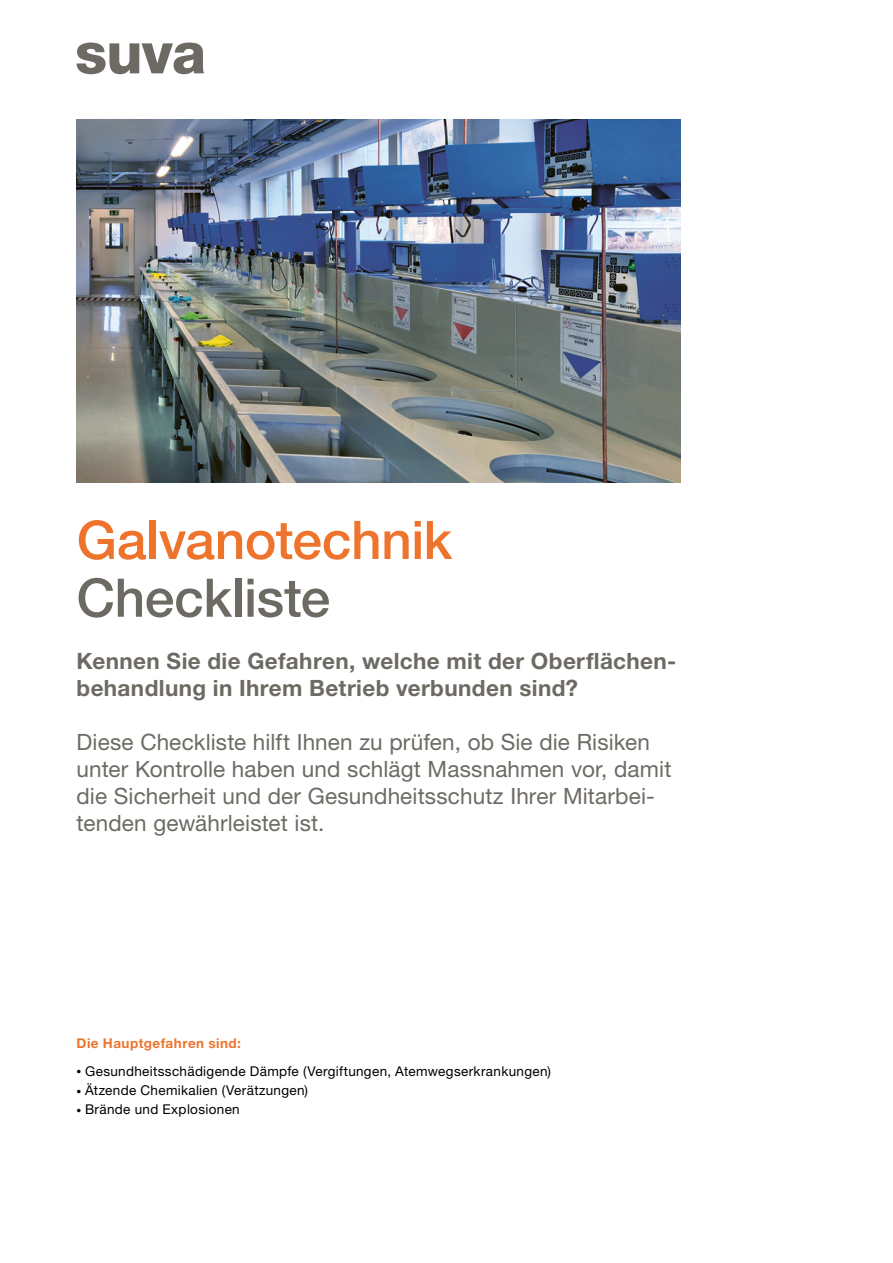
<style>
.page{position:relative;width:893px;height:1263px;background:#fff}
.page>*{position:absolute;margin:0;border:0;box-sizing:border-box;transform-origin:0 0}
.t1{font:500 53.25px "Helvetica Neue LT Std";letter-spacing:-.01em;color:#ee742d}
.t2{font:500 53.25px "Helvetica Neue LT Std";letter-spacing:-.01em;color:#6d6a63}
.t3{font:22.5px/27px "Helvetica Neue LT Std";letter-spacing:.005em;color:#6d6a63}
.t4{font:700 22.5px/27px "Helvetica Neue LT Std";letter-spacing:.015em;color:#6d6a63}
.t5{font:13.5px "Helvetica Neue LT Std";letter-spacing:.025em;color:#000}
.t6{font:700 13.5px "Helvetica Neue LT Std";letter-spacing:.035em;color:#ee742d}
.s1{font-weight:300;font-size:9.75px}
</style>
<div class="page">
<img style="left:77px;top:119px;width:603px;height:364px">
<svg style="left:77px;top:43px;width:127px;height:31px"></svg>
<h1 class="t1" style="left:77px;top:508px;width:377px">Galvanotechnik</h1>
<h1 class="t2" style="left:77px;top:566px;width:255px">Checkliste</h1>
<p class="t4" style="left:77px;top:647px;width:601px">Kennen Sie die Gefahren, welche mit der Oberflächen&shy;behandlung in Ihrem Betrieb verbunden sind?</p>
<p class="t3" style="left:77px;top:728px;width:596px">Diese Checkliste hilft Ihnen zu prüfen, ob Sie die Risiken unter Kontrolle haben und schlägt Massnahmen vor, damit die Sicherheit und der Gesundheitsschutz Ihrer Mitarbei&shy;tenden gewährleistet ist.</p>
<p class="t6" style="left:77px;top:1035px;width:166px">Die Hauptgefahren sind:</p>
<p class="t5" style="left:77px;top:1063px;width:476px"><span class="s1">•</span> Gesundheitsschädigende Dämpfe (Vergiftungen, Atemwegserkrankungen)</p>
<p class="t5" style="left:77px;top:1082px;width:233px"><span class="s1">•</span> Ätzende Chemikalien (Verätzungen)</p>
<p class="t5" style="left:77px;top:1101px;width:165px"><span class="s1">•</span> Brände und Explosionen</p>
</div>
